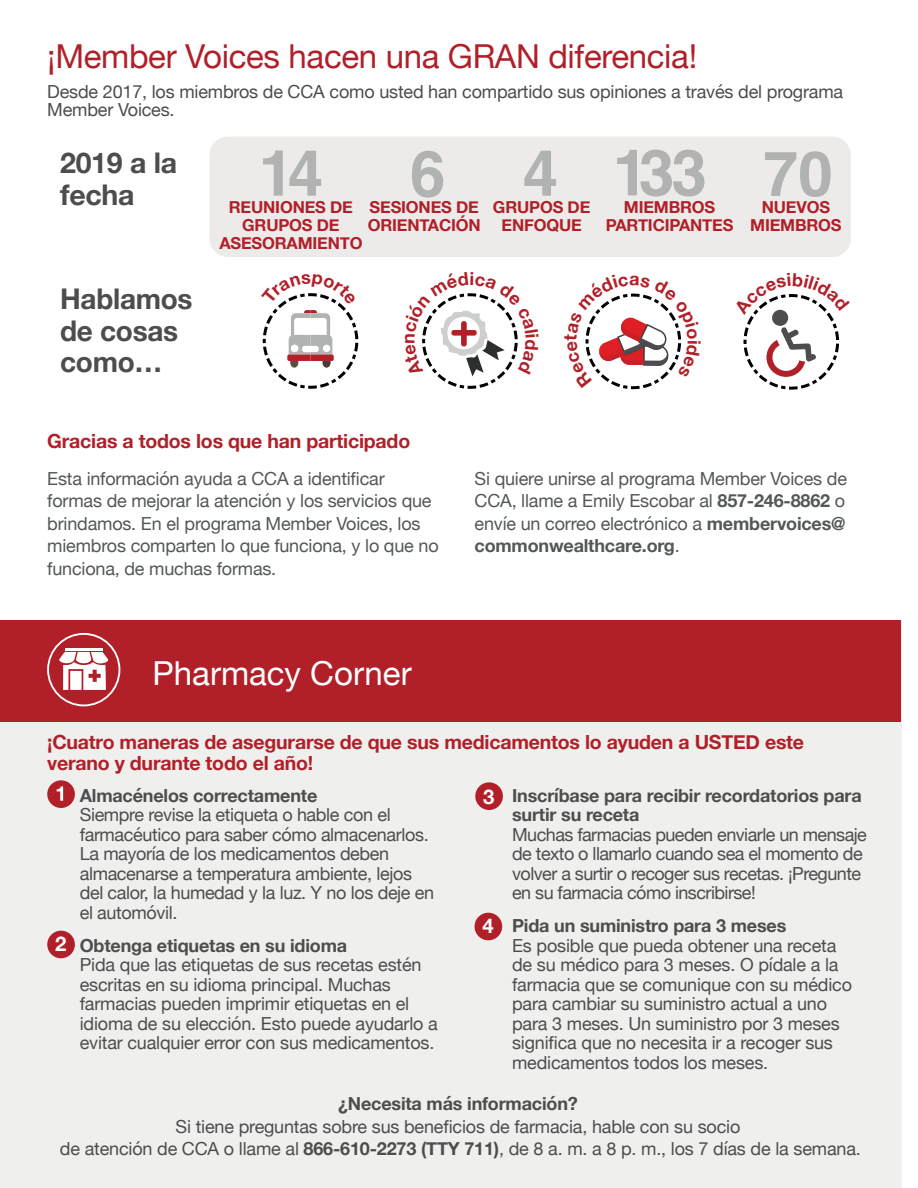
<style>
.page{position:relative;width:918px;height:1188px;background:#fff}
.page>*{position:absolute;margin:0;border:0;box-sizing:border-box;transform-origin:0 0}
.t1{font:33px "Helvetica Neue";letter-spacing:-.01em;color:#b12029}
.t2{font:33px "Helvetica Neue";color:#fff}
.t3{font:700 28.5px/31.5px "Helvetica Neue";letter-spacing:-.01em;color:#4d4d4f}
.t4{font:700 20.25px "Helvetica Neue";color:#fff}
.t5{font:700 19.5px "Helvetica Neue";letter-spacing:-.01em;color:#b12029}
.t6{font:18px/19.5px "Helvetica Neue";letter-spacing:-.01em;color:#4d4d4f}
.t7{font:18px/22.5px "Helvetica Neue";letter-spacing:-.01em;color:#54575a}
.t8{font:700 18px/19.5px "Helvetica Neue";letter-spacing:-.01em;color:#4d4d4f}
.t9{font:18px/19.5px "Helvetica Neue";letter-spacing:-.03em;color:#4d4d4f}
.t10{font:700 16.5px/18px "Helvetica Neue";letter-spacing:-.01em;color:#b11f28;text-align:center}
.s1{font-weight:700}
</style>
<div class="page">
<div style="left:0;top:622px;width:901px;height:566px;background:#efefee"></div>
<div style="left:210px;top:137px;width:641px;height:120px;background:#ecebea;border-radius:18px"></div>
<svg style="left:412px;top:151px;width:31px;height:47px"></svg>
<svg style="left:263px;top:150px;width:20px;height:46px"></svg>
<svg style="left:289px;top:151px;width:32px;height:45px"></svg>
<svg style="left:524px;top:151px;width:32px;height:45px"></svg>
<svg style="left:617px;top:150px;width:88px;height:47px"></svg>
<svg style="left:765px;top:151px;width:66px;height:46px"></svg>
<div style="left:475px;top:782px;width:28px;height:28px;background:#b12029;border-radius:50%"></div>
<div style="left:475px;top:913px;width:27px;height:27px;background:#b12029;border-radius:50%"></div>
<div style="left:0;top:620px;width:901px;height:101px;background:#b12029"></div>
<div style="left:47px;top:633px;width:73px;height:73px;border:2px solid #fff;border-radius:50%"></div>
<svg style="left:59px;top:652px;width:50px;height:38px"></svg>
<hr style="left:65px;top:648px;width:38px;height:3px;background:#fff">
<div style="left:47px;top:780px;width:28px;height:28px;background:#b12029;border-radius:50%"></div>
<svg style="left:57px;top:786px;width:6px;height:15px"></svg>
<div style="left:47px;top:931px;width:28px;height:27px;background:#b12029;border-radius:50%"></div>
<svg style="left:262px;top:293px;width:96px;height:96px"></svg>
<svg style="left:422px;top:293px;width:96px;height:96px"></svg>
<svg style="left:585px;top:293px;width:96px;height:96px"></svg>
<svg style="left:743px;top:294px;width:96px;height:96px"></svg>
<h1 class="t1" style="left:47px;top:32px;width:651px">¡Member Voices hacen una GRAN diferencia!</h1>
<p class="t6" style="left:47px;top:84px;width:798px;line-height:18px">Desde 2017, los miembros de CCA como usted han compartido sus opiniones a través del programa<br>Member Voices.</p>
<p class="t3" style="left:60px;top:148px;width:119px">2019 a la fecha</p>
<p class="t10" style="left:219px;top:199px;width:145px">REUNIONES DE<br>GRUPOS DE<br>ASESORAMIENTO</p>
<p class="t10" style="left:368px;top:199px;width:114px;text-align:left">SESIONES DE<br>ORIENTACIÓN</p>
<p class="t10" style="left:493px;top:199px;width:99px">GRUPOS DE<br>ENFOQUE</p>
<p class="t10" style="left:606px;top:199px;width:129px">MIEMBROS<br>PARTICIPANTES</p>
<p class="t10" style="left:750px;top:199px;width:93px">NUEVOS<br>MIEMBROS</p>
<p class="t3" style="left:60px;top:284px;width:134px">Hablamos</p>
<h2 class="t3" style="left:60px;top:315px;width:120px">de cosas como…</h2>
<h3 class="t5" style="left:47px;top:426px;width:365px">Gracias a todos los que han participado</h3>
<p class="t7" style="left:47px;top:468px;width:386px">Esta información ayuda a CCA a identificar formas de mejorar la atención y los servicios que</p>
<p class="t7" style="left:47px;top:513px;width:375px">brindamos. En el programa Member Voices, los</p>
<p class="t7" style="left:47px;top:536px;width:393px">miembros comparten lo que funciona, y lo que no</p>
<p class="t7" style="left:47px;top:558px;width:231px">funciona, de muchas formas.</p>
<p class="t2" style="left:153px;top:649px;width:261px">Pharmacy Corner</p>
<p class="t7" style="left:475px;top:468px;width:374px;text-align:justify">Si quiere unirse al programa Member Voices de CCA, llame a Emily Escobar al <span class="s1">857-246-8862</span> o envíe un correo electrónico a <span class="s1">membervoices@ commonwealthcare.org</span>.</p>
<p class="t5" style="left:47px;top:727px;width:759px">¡Cuatro maneras de asegurarse de que sus medicamentos lo ayuden a USTED este</p>
<p class="t4" style="left:483px;top:781px;width:13px">3</p>
<h3 class="t5" style="left:47px;top:748px;width:268px">verano y durante todo el año!</h3>
<p class="t8" style="left:80px;top:786px;width:239px">Almacénelos correctamente</p>
<p class="t6" style="left:80px;top:806px;width:313px">Siempre revise la etiqueta o hable con el</p>
<p class="t6" style="left:80px;top:826px;width:350px">farmacéutico para saber cómo almacenarlos.</p>
<p class="t6" style="left:80px;top:845px;width:311px">La mayoría de los medicamentos deben</p>
<p class="t6" style="left:80px;top:865px;width:334px">almacenarse a temperatura ambiente, lejos</p>
<p class="t6" style="left:80px;top:884px;width:356px">del calor, la humedad y la luz. Y no los deje en</p>
<p class="t6" style="left:80px;top:904px;width:99px">el automóvil.</p>
<p class="t4" style="left:55px;top:928px;width:13px">2</p>
<p class="t8" style="left:80px;top:936px;width:269px">Obtenga etiquetas en su idioma</p>
<p class="t6" style="left:80px;top:956px;width:343px">Pida que las etiquetas de sus recetas estén</p>
<p class="t6" style="left:80px;top:976px;width:331px">escritas en su idioma principal. Muchas farmacias pueden imprimir etiquetas en el</p>
<p class="t6" style="left:80px;top:1015px;width:360px">idioma de su elección. Esto puede ayudarlo a</p>
<p class="t6" style="left:80px;top:1034px;width:356px">evitar cualquier error con sus medicamentos.</p>
<p class="t8" style="left:512px;top:786px;width:351px">Inscríbase para recibir recordatorios para surtir su receta</p>
<p class="t9" style="left:512px;top:826px;width:356px">Muchas farmacias pueden enviarle un mensaje de texto o llamarlo cuando sea el momento de</p>
<p class="t9" style="left:512px;top:865px;width:350px">volver a surtir o recoger sus recetas. ¡Pregunte</p>
<p class="t9" style="left:512px;top:884px;width:245px">en su farmacia cómo inscribirse!</p>
<p class="t8" style="left:512px;top:917px;width:276px">Pida un suministro para 3 meses</p>
<p class="t6" style="left:512px;top:937px;width:326px">Es posible que pueda obtener una receta</p>
<p class="t6" style="left:512px;top:956px;width:328px">de su médico para 3 meses. O pídale a la</p>
<p class="t6" style="left:512px;top:976px;width:341px">farmacia que se comunique con su médico para cambiar su suministro actual a uno</p>
<p class="t6" style="left:512px;top:1015px;width:329px">para 3 meses. Un suministro por 3 meses significa que no necesita ir a recoger sus</p>
<p class="t6" style="left:512px;top:1054px;width:258px">medicamentos todos los meses.</p>
<p class="t8" style="left:338px;top:1094px;width:241px">¿Necesita más información?</p>
<p class="t6" style="left:60px;top:1116px;width:802px;line-height:22.5px;text-align:center">Si tiene preguntas sobre sus beneficios de farmacia, hable con su socio<br>de atención de CCA o llame al <span class="s1">866-610-2273 (TTY 711)</span>, de 8 a. m. a 8 p. m., los 7 días de la semana.</p>
<p class="t4" style="left:482px;top:910px;width:13px">4</p>
</div>
